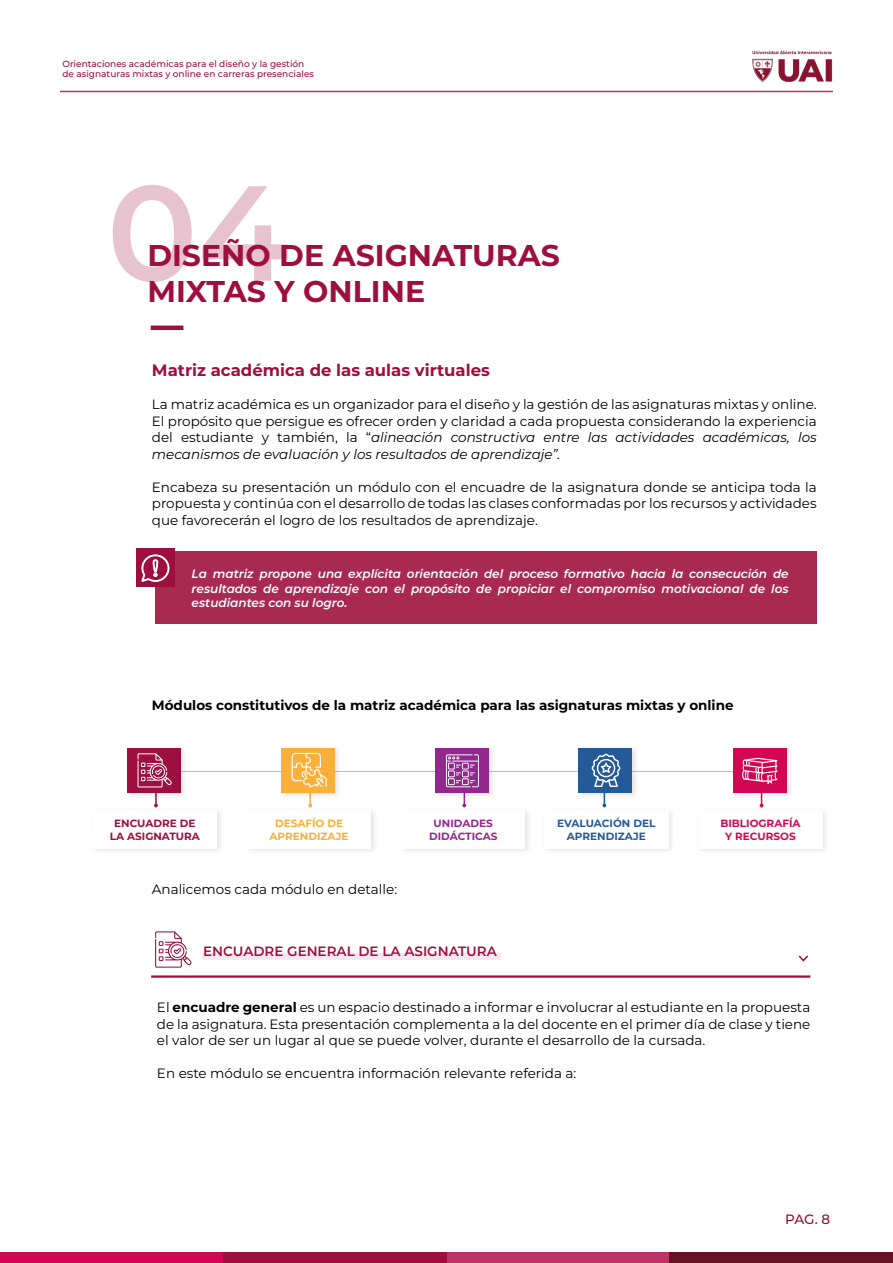
<style>
.page{position:relative;width:893px;height:1263px;background:#fff}
.page>*{position:absolute;margin:0;border:0;box-sizing:border-box;transform-origin:0 0}
.t1{font:600 135px "Montserrat";color:#9d0f3e}
.t2{font:700 30px "Montserrat";color:#9d0f3e}
.Base{font:700 16.5px "Montserrat";color:#9d0f3e}
.Base-2{font:13.5px/16.5px "Montserrat";color:#000;text-align:justify}
.Base-3{font:700 13.5px "Montserrat";color:#000}
.Base-4{font:600 13.5px "Montserrat";color:#9d0f3e}
.t3{font:500 13.5px "Montserrat";color:#871430}
.Base-5{font:italic 600 12px/14.4px "Montserrat";color:#fff;text-align:justify}
.t4{font:700 10.5px/12.6px "Montserrat";color:#245a97;text-align:center}
.t5{font:700 10.5px "Montserrat";color:#9d0f3e}
.t6{font:700 10.5px "Montserrat";color:#d30751}
.t7{font:700 10.5px/12.6px "Montserrat";color:#faaf3b;text-align:center}
.t8{font:700 10.5px/12.6px "Montserrat";color:#92278e;text-align:center}
.t9{font:500 9px/10.8px "Montserrat";color:#9d0f3e}
.s1{font-style:italic}
.s2{font-weight:700}
</style>
<div class="page">
<div style="left:0;top:1253px;width:223px;height:10px;background:#d30751"></div>
<div style="left:446px;top:1253px;width:224px;height:10px;background:#bc3465"></div>
<div style="left:223px;top:1253px;width:223px;height:10px;background:#9d0f3e"></div>
<div style="left:670px;top:1253px;width:223px;height:10px;background:#661125"></div>
<img style="left:752px;top:51px;width:81px;height:31px">
<hr style="left:60px;top:91px;width:773px;height:1px;background:#bc3465">
<div style="left:155px;top:552px;width:662px;height:72px;background:#a82a53"></div>
<div style="left:136px;top:549px;width:38px;height:38px;background:#9d0f3e"></div>
<svg style="left:141px;top:554px;width:28px;height:28px"></svg>
<hr style="left:151px;top:326px;width:32px;height:4px;background:#9d0f3e">
<hr style="left:155px;top:780px;width:2px;height:26px;background:#9d0f3e">
<hr style="left:309px;top:780px;width:2px;height:26px;background:#faaf3b">
<hr style="left:145px;top:771px;width:628px;height:1px;background:#bdbdbc">
<div style="left:125px;top:745px;width:63px;height:55px;background:#000;opacity:.11"></div>
<div style="left:127px;top:748px;width:54px;height:45px;background:#9d0f3e"></div>
<div style="left:279px;top:745px;width:64px;height:55px;background:#000;opacity:.11"></div>
<div style="left:282px;top:748px;width:53px;height:45px;background:#faaf3b"></div>
<div style="left:576px;top:745px;width:64px;height:55px;background:#000;opacity:.11"></div>
<div style="left:579px;top:748px;width:53px;height:45px;background:#245a97"></div>
<div style="left:433px;top:745px;width:64px;height:55px;background:#000;opacity:.11"></div>
<div style="left:436px;top:748px;width:53px;height:45px;background:#92278e"></div>
<div style="left:730px;top:745px;width:64px;height:55px;background:#000;opacity:.11"></div>
<div style="left:733px;top:748px;width:53px;height:45px;background:#d30751"></div>
<div style="left:90px;top:807px;width:134px;height:48px;background:#f9f9f9"></div>
<div style="left:93px;top:810px;width:124px;height:38px;background:#fff"></div>
<div style="left:244px;top:807px;width:135px;height:48px;background:#000;opacity:.11"></div>
<div style="left:247px;top:810px;width:124px;height:38px;background:#fff"></div>
<div style="left:541px;top:807px;width:135px;height:48px;background:#000;opacity:.11"></div>
<div style="left:544px;top:810px;width:124px;height:38px;background:#fff"></div>
<div style="left:398px;top:807px;width:135px;height:48px;background:#000;opacity:.11"></div>
<div style="left:401px;top:810px;width:124px;height:38px;background:#fff"></div>
<div style="left:695px;top:807px;width:135px;height:48px;background:#000;opacity:.11"></div>
<div style="left:698px;top:810px;width:124px;height:38px;background:#fff"></div>
<svg style="left:742px;top:758px;width:35px;height:49px"></svg>
<svg style="left:292px;top:753px;width:35px;height:34px"></svg>
<svg style="left:591px;top:753px;width:30px;height:54px"></svg>
<svg style="left:446px;top:754px;width:33px;height:53px"></svg>
<svg style="left:138px;top:753px;width:34px;height:34px"></svg>
<hr style="left:151px;top:975px;width:659px;height:3px;background:#9d0f3e">
<svg style="left:798px;top:955px;width:11px;height:7px"></svg>
<div style="left:202px;top:953px;width:299px;height:6px;background:#fae6ee"></div>
<svg style="left:155px;top:931px;width:36px;height:37px"></svg>
<p class="t9" style="left:62px;top:58px;width:253px">Orientaciones académicas para el diseño y la gestión de asignaturas mixtas y online en carreras presenciales</p>
<h1 class="t1" style="left:107px;top:137px;width:184px">04</h1>
<p class="t2" style="left:147px;top:233px;width:414px">DISEÑO DE ASIGNATURAS</p>
<p class="t2" style="left:147px;top:269px;width:279px">MIXTAS Y ONLINE</p>
<p class="Base" style="left:152px;top:358px;width:339px">Matriz académica de las aulas virtuales</p>
<p class="Base-2" style="left:152px;top:396px;width:666px">La matriz académica es un organizador para el diseño y la gestión de las asignaturas mixtas y online.<br>El propósito que persigue es ofrecer orden y claridad a cada propuesta considerando la experiencia del estudiante y también, la “<span class="s1">alineación constructiva entre las actividades académicas, los mecanismos de evaluación y los resultados de aprendizaje”.</span></p>
<p class="Base-2" style="left:152px;top:478px;width:666px">Encabeza su presentación un módulo con el encuadre de la asignatura donde se anticipa toda la propuesta y continúa con el desarrollo de todas las clases conformadas por los recursos y actividades que favorecerán el logro de los resultados de aprendizaje.</p>
<p class="Base-5" style="left:192px;top:567px;width:598px">La matriz propone una explícita orientación del proceso formativo hacia la consecución de resultados de aprendizaje con el propósito de propiciar el compromiso motivacional de los estudiantes con su logro.</p>
<p class="Base-3" style="left:152px;top:696px;width:583px">Módulos constitutivos de la matriz académica para las asignaturas mixtas y online</p>
<p class="t5" style="left:114px;top:816px;width:83px">ENCUADRE DE</p>
<p class="t5" style="left:110px;top:828px;width:92px">LA ASIGNATURA</p>
<p class="t7" style="left:270px;top:816px;width:80px">DESAFÍO DE<br>APRENDIZAJE</p>
<p class="t4" style="left:557px;top:816px;width:100px">EVALUACIÓN DEL<br>APRENDIZAJE</p>
<p class="t8" style="left:429px;top:816px;width:70px">UNIDADES<br>DIDÁCTICAS</p>
<p class="t6" style="left:720px;top:816px;width:82px">BIBLIOGRAFÍA</p>
<p class="t6" style="left:725px;top:828px;width:72px">Y RECURSOS</p>
<p class="Base-2" style="left:152px;top:881px;width:247px">Analicemos cada módulo en detalle:</p>
<p class="Base-4" style="left:203px;top:942px;width:295px">ENCUADRE GENERAL DE LA ASIGNATURA</p>
<p class="Base-2" style="left:157px;top:999px;width:655px">El <span class="s2">encuadre general</span> es un espacio destinado a informar e involucrar al estudiante en la propuesta de la asignatura. Esta presentación complementa a la del docente en el primer día de clase y tiene el valor de ser un lugar al que se puede volver, durante el desarrollo de la cursada.</p>
<p class="Base-2" style="left:157px;top:1065px;width:421px">En este módulo se encuentra información relevante referida a:</p>
<p class="t3" style="left:785px;top:1210px;width:46px">PAG. 8</p>
</div>
